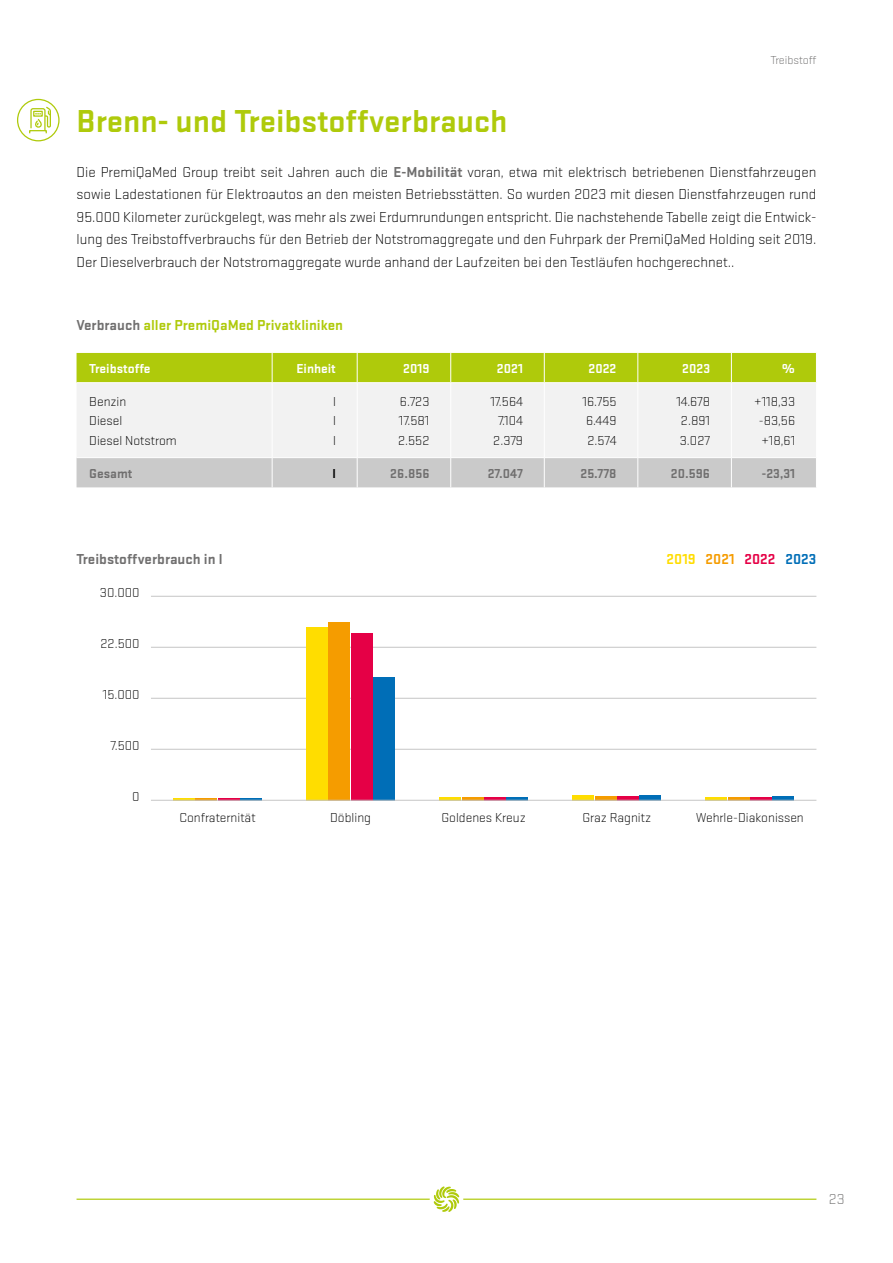
<style>
.page{position:relative;width:893px;height:1263px;background:#fff}
.page>*{position:absolute;margin:0;border:0;box-sizing:border-box;transform-origin:0 0}
.t1{font:700 33px "Stratum 2";color:#afca0b}
.t2{font:300 15px/22.5px "Stratum 2";color:#000;text-align:justify}
.t3{font:700 15px "Stratum 2";color:#afca0b}
.t4{font:700 15px "Stratum 2";color:#706f6f}
.t5{font:700 15px "Stratum 2";color:#fd0}
.t6{font:300 15px "Stratum 2";color:#706f6f}
.t7{font:300 13.5px/19.5px "Stratum 2";color:#000;text-align:justify}
.t8{font:700 13.5px "Stratum 2";color:#706f6f}
.t9{font:700 13.5px "Stratum 2";color:#fff}
.t10{font:700 13.5px "Stratum 2";color:#000}
.t11{font:300 12px "Stratum 2";color:#706f6f}
.s1{font-weight:700;color:#706f6f}
.s2{color:#706f6f}
.s3{color:#f59c00}
.s4{color:#e50046}
.s5{color:#006eb7}
</style>
<div class="page">
<hr style="left:77px;top:1198px;width:739px;height:2px;background:#afca0b">
<div style="left:430px;top:1182px;width:33px;height:34px;background:#fff;border-radius:50%"></div>
<svg style="left:434px;top:1186px;width:25px;height:26px"></svg>
<svg style="left:30px;top:105px;width:22px;height:27px"></svg>
<div style="left:17px;top:99px;width:43px;height:42px;border:1px solid #afca0b;border-radius:50%"></div>
<div style="left:77px;top:383px;width:739px;height:74px;background:#f2f2f2"></div>
<hr style="left:272px;top:383px;width:1px;height:74px;background:#fff">
<hr style="left:357px;top:383px;width:1px;height:74px;background:#fff">
<hr style="left:450px;top:383px;width:1px;height:74px;background:#fff">
<div style="left:77px;top:353px;width:740px;height:30px;background:#afca0b"></div>
<hr style="left:544px;top:383px;width:1px;height:74px;background:#fff">
<hr style="left:637px;top:383px;width:1px;height:74px;background:#fff">
<hr style="left:731px;top:383px;width:1px;height:74px;background:#fff">
<div style="left:77px;top:458px;width:739px;height:29px;background:#cacaca"></div>
<hr style="left:151px;top:749px;width:665px;height:1px;background:#c6c6c6">
<hr style="left:151px;top:698px;width:665px;height:1px;background:#c6c6c6">
<hr style="left:151px;top:647px;width:665px;height:1px;background:#c6c6c6">
<hr style="left:151px;top:596px;width:665px;height:1px;background:#c6c6c6">
<hr style="left:173px;top:798px;width:22px;height:2px;background:#fd0">
<hr style="left:196px;top:798px;width:21px;height:2px;background:#f59c00">
<hr style="left:218px;top:798px;width:21px;height:2px;background:#e50046">
<hr style="left:240px;top:798px;width:22px;height:2px;background:#006eb7">
<div style="left:306px;top:626px;width:22px;height:174px;background:#fd0"></div>
<div style="left:329px;top:622px;width:21px;height:178px;background:#f59c00"></div>
<div style="left:351px;top:633px;width:21px;height:167px;background:#e50046"></div>
<div style="left:373px;top:677px;width:22px;height:123px;background:#006eb7"></div>
<hr style="left:440px;top:797px;width:21px;height:3px;background:#fd0">
<hr style="left:462px;top:797px;width:21px;height:3px;background:#f59c00">
<hr style="left:484px;top:797px;width:21px;height:3px;background:#e50046">
<hr style="left:507px;top:797px;width:21px;height:3px;background:#006eb7">
<div style="left:573px;top:795px;width:21px;height:5px;background:#fd0"></div>
<svg style="left:595px;top:796px;width:21px;height:4px"></svg>
<svg style="left:617px;top:796px;width:22px;height:4px"></svg>
<div style="left:640px;top:795px;width:21px;height:5px;background:#006eb7"></div>
<hr style="left:706px;top:797px;width:21px;height:3px;background:#fd0">
<hr style="left:728px;top:797px;width:21px;height:3px;background:#f59c00">
<hr style="left:750px;top:797px;width:22px;height:3px;background:#e50046">
<svg style="left:773px;top:796px;width:21px;height:4px"></svg>
<hr style="left:151px;top:800px;width:665px;height:1px;background:#c6c6c6">
<p class="t11" style="left:770px;top:53px;width:48px">Treibstoff</p>
<h1 class="t1" style="left:77px;top:98px;width:433px">Brenn- und Treibstoffverbrauch</h1>
<p class="t2" style="left:77px;top:160px;width:741px">Die PremiQaMed Group treibt seit Jahren auch die <span class="s1">E-Mobilität</span> voran, etwa mit elektrisch betriebenen Dienstfahrzeugen sowie Ladestationen für Elektroautos an den meisten Betriebsstätten. So wurden 2023 mit diesen Dienstfahrzeugen rund 95.000 Kilometer zurückgelegt, was mehr als zwei Erdumrundungen entspricht. Die nachstehende Tabelle zeigt die Entwick&shy;lung des Treibstoffverbrauchs für den Betrieb der Notstromaggregate und den Fuhrpark der PremiQaMed Holding seit 2019.<br>Der Dieselverbrauch der Notstromaggregate wurde anhand der Laufzeiten bei den Testläufen hochgerechnet..</p>
<p class="t3" style="left:77px;top:315px;width:268px"><span class="s2">Verbrauch</span> aller PremiQaMed Privatkliniken</p>
<p class="t9" style="left:89px;top:359px;width:63px">Treibstoffe</p>
<p class="t9" style="left:296px;top:359px;width:41px">Einheit</p>
<p class="t9" style="left:403px;top:359px;width:28px">2019</p>
<p class="t9" style="left:497px;top:359px;width:28px">2021</p>
<p class="t9" style="left:588px;top:359px;width:30px">2022</p>
<p class="t9" style="left:682px;top:359px;width:29px">2023</p>
<p class="t9" style="left:782px;top:359px;width:15px">%</p>
<p class="t7" style="left:89px;top:391px;width:89px;text-align:left">Benzin<br>Diesel<br>Diesel Notstrom</p>
<p class="t7" style="left:333px;top:391px;width:4px">l l l</p>
<p class="t7" style="left:398px;top:391px;width:33px">6.723<br>17.581<br>2.552</p>
<p class="t7" style="left:490px;top:391px;width:34px;text-align:center">17.564<br>7.104<br>2.379</p>
<p class="t7" style="left:583px;top:391px;width:35px">16.755<br>6.449<br>2.574</p>
<p class="t7" style="left:676px;top:391px;width:35px">14.678<br>2.891<br>3.027</p>
<p class="t7" style="left:754px;top:391px;width:42px;text-align:center">+118,33 -83,56 +18,61</p>
<p class="t8" style="left:89px;top:464px;width:45px">Gesamt</p>
<p class="t10" style="left:332px;top:464px;width:5px">l</p>
<p class="t8" style="left:390px;top:464px;width:41px">26.856</p>
<p class="t8" style="left:488px;top:464px;width:37px">27.047</p>
<p class="t8" style="left:580px;top:464px;width:38px">25.778</p>
<p class="t8" style="left:671px;top:464px;width:41px">20.596</p>
<p class="t8" style="left:762px;top:464px;width:35px">-23,31</p>
<p class="t4" style="left:77px;top:549px;width:148px">Treibstoffverbrauch in l</p>
<p class="t5" style="left:667px;top:549px;width:151px">2019 <span class="s3">2021</span> <span class="s4">2022</span> <span class="s5">2023</span></p>
<p class="t7" style="left:100px;top:582px;width:41px">30.000</p>
<p class="t7" style="left:100px;top:633px;width:41px">22.500</p>
<p class="t7" style="left:103px;top:684px;width:38px">15.000</p>
<p class="t7" style="left:111px;top:735px;width:30px">7.500</p>
<p class="t7" style="left:132px;top:786px;width:9px">0</p>
<p class="t7" style="left:179px;top:807px;width:78px">Confraternität</p>
<p class="t7" style="left:330px;top:807px;width:42px">Döbling</p>
<p class="t7" style="left:442px;top:807px;width:86px">Goldenes Kreuz</p>
<p class="t7" style="left:582px;top:807px;width:70px">Graz Ragnitz</p>
<p class="t7" style="left:696px;top:807px;width:109px">Wehrle-Diakonissen</p>
<p class="t6" style="left:829px;top:1190px;width:17px">23</p>
</div>
